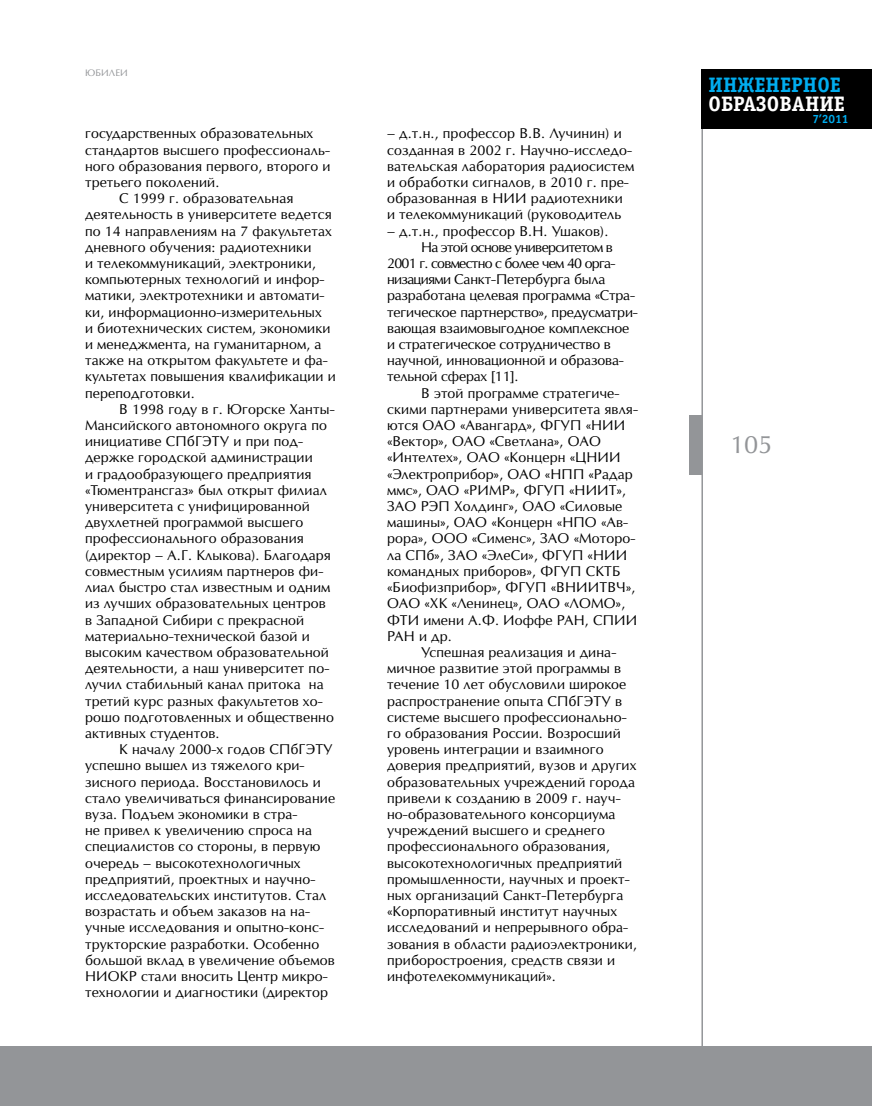
<style>
.page{position:relative;width:872px;height:1106px;background:#fff}
.page>*{position:absolute;margin:0;border:0;box-sizing:border-box;transform-origin:0 0}
.t1{font:24px "Opium New";color:#939598}
.t2{font:700 21px "Officina Serif C";color:#fff}
.t3{font:700 21px "Officina Serif C";color:#00adef}
.t4{font:13.5px/16.2px "Opium New";letter-spacing:.01em;color:#000}
.t5{font:13.5px "Opium New";letter-spacing:-.01em;color:#000}
.t6{font:13.5px "Opium New";letter-spacing:-.05em;color:#000}
.t7{font:700 12px "Officina Sans C";color:#00adef}
.t8{font:9px "Opium New";color:#939598}
</style>
<div class="page">
<hr style="left:701px;top:69px;width:2px;height:1037px;background:#939598">
<div style="left:701px;top:69px;width:171px;height:60px;background:#000"></div>
<div style="left:689px;top:415px;width:13px;height:60px;background:#939598"></div>
<div style="left:0;top:1046px;width:872px;height:60px;background:#939598"></div>
<p class="t8" style="left:85px;top:67px;width:18px">ЮБИЛЕИ</p>
<p class="t4" style="left:85px;top:125px;width:230px">государственных образовательных</p>
<p class="t4" style="left:85px;top:141px;width:246px">стандартов высшего профессиональ-</p>
<p class="t4" style="left:85px;top:158px;width:247px">ного образования первого, второго и</p>
<p class="t4" style="left:85px;top:174px;width:136px">третьего поколений.</p>
<p class="t4" style="left:119px;top:190px;width:176px">С 1999 г. образовательная</p>
<p class="t4" style="left:85px;top:206px;width:248px">деятельность в университете ведется</p>
<p class="t4" style="left:85px;top:222px;width:248px">по 14 направлениям на 7 факультетах</p>
<p class="t4" style="left:85px;top:239px;width:228px">дневного обучения: радиотехники</p>
<p class="t4" style="left:85px;top:255px;width:232px">и телекоммуникаций, электроники,</p>
<p class="t4" style="left:85px;top:271px;width:241px">компьютерных технологий и инфор-</p>
<p class="t4" style="left:85px;top:287px;width:241px">матики, электротехники и автомати-</p>
<p class="t4" style="left:85px;top:303px;width:238px">ки, информационно-измерительных</p>
<p class="t4" style="left:85px;top:320px;width:247px">и биотехнических систем, экономики</p>
<p class="t4" style="left:85px;top:336px;width:238px">и менеджмента, на гуманитарном, а</p>
<p class="t4" style="left:85px;top:352px;width:244px">также на открытом факультете и фа-</p>
<p class="t4" style="left:85px;top:368px;width:252px">культетах повышения квалификации и</p>
<p class="t4" style="left:85px;top:384px;width:111px">переподготовки.</p>
<p class="t4" style="left:119px;top:401px;width:217px">В 1998 году в г. Югорске Ханты-</p>
<p class="t4" style="left:85px;top:417px;width:243px">Мансийского автономного округа по</p>
<p class="t4" style="left:85px;top:433px;width:219px">инициативе СПбГЭТУ и при под-</p>
<p class="t4" style="left:85px;top:449px;width:229px">держке городской администрации</p>
<p class="t4" style="left:85px;top:465px;width:228px">и градообразующего предприятия</p>
<p class="t4" style="left:85px;top:482px;width:243px">«Тюментрансгаз» был открыт филиал</p>
<p class="t4" style="left:85px;top:498px;width:226px">университета с унифицированной</p>
<p class="t4" style="left:85px;top:514px;width:220px">двухлетней программой высшего</p>
<p class="t4" style="left:85px;top:530px;width:220px">профессионального образования</p>
<p class="t4" style="left:85px;top:546px;width:247px">(директор – А.Г. Клыкова). Благодаря</p>
<p class="t4" style="left:85px;top:563px;width:240px">совместным усилиям партнеров фи-</p>
<p class="t4" style="left:85px;top:579px;width:247px">лиал быстро стал известным и одним</p>
<p class="t4" style="left:85px;top:595px;width:242px">из лучших образовательных центров</p>
<p class="t4" style="left:85px;top:611px;width:221px">в Западной Сибири с прекрасной</p>
<p class="t4" style="left:85px;top:627px;width:226px">материально-технической базой и</p>
<p class="t4" style="left:85px;top:644px;width:245px">высоким качеством образовательной</p>
<p class="t4" style="left:85px;top:660px;width:246px">деятельности, а наш университет по-</p>
<p class="t4" style="left:85px;top:676px;width:240px">лучил стабильный канал притока на</p>
<p class="t4" style="left:85px;top:692px;width:239px">третий курс разных факультетов хо-</p>
<p class="t4" style="left:85px;top:708px;width:250px">рошо подготовленных и общественно</p>
<p class="t4" style="left:85px;top:725px;width:136px">активных студентов.</p>
<p class="t4" style="left:119px;top:741px;width:215px">К началу 2000-х годов СПбГЭТУ</p>
<p class="t4" style="left:85px;top:757px;width:221px">успешно вышел из тяжелого кри-</p>
<p class="t4" style="left:85px;top:773px;width:237px">зисного периода. Восстановилось и</p>
<p class="t4" style="left:85px;top:789px;width:252px">стало увеличиваться финансирование</p>
<p class="t4" style="left:85px;top:806px;width:214px">вуза. Подъем экономики в стра-</p>
<p class="t4" style="left:85px;top:822px;width:228px">не привел к увеличению спроса на</p>
<p class="t4" style="left:85px;top:838px;width:237px">специалистов со стороны, в первую</p>
<p class="t4" style="left:85px;top:854px;width:217px">очередь – высокотехнологичных</p>
<p class="t4" style="left:85px;top:870px;width:232px">предприятий, проектных и научно-</p>
<p class="t4" style="left:85px;top:887px;width:243px">исследовательских институтов. Стал</p>
<p class="t4" style="left:85px;top:903px;width:226px">возрастать и объем заказов на на-</p>
<p class="t4" style="left:85px;top:919px;width:240px">учные исследования и опытно-конс-</p>
<p class="t4" style="left:85px;top:935px;width:236px">трукторские разработки. Особенно</p>
<p class="t4" style="left:85px;top:951px;width:251px">большой вклад в увеличение объемов</p>
<p class="t4" style="left:85px;top:968px;width:12px">НИО</p>
<p class="t4" style="left:85px;top:968px;width:244px;text-align:right">КР стали вносить Центр микро&shy;технологии и диагностики (директор</p>
<p class="t4" style="left:387px;top:125px;width:249px">– д.т.н., профессор В .В . Лучинин) и созданная в 2002 г. Н аучно-исследо&shy;вательская лаборатория радиосистем и обработки сигналов, в 2010 г. пре&shy;образованная в НИИ</p>
<p class="t4" style="left:387px;top:190px;width:237px;text-align:right">радиотехники<br>и телекоммуникаций (руководитель</p>
<p class="t4" style="left:387px;top:222px;width:223px">– д.т.н., профессор В .Н . Ушаков).</p>
<p class="t6" style="left:421px;top:238px;width:193px">Н а этой основе университетом в</p>
<p class="t6" style="left:387px;top:255px;width:230px">2001 г. совместно с более чем 40 орга-</p>
<p class="t5" style="left:387px;top:271px;width:220px">низациями Санкт-Петербурга была</p>
<p class="t5" style="left:387px;top:287px;width:249px">разработана целевая программа «Стра-</p>
<p class="t5" style="left:387px;top:303px;width:252px">тегическое партнерство», предусматри-</p>
<p class="t5" style="left:387px;top:319px;width:244px">вающая взаимовыгодное комплексное</p>
<p class="t5" style="left:387px;top:336px;width:225px">и стратегическое сотрудничество в</p>
<p class="t4" style="left:387px;top:352px;width:238px">научной, инновационной и образова-</p>
<p class="t4" style="left:387px;top:368px;width:133px">тельной сферах [11].</p>
<p class="t4" style="left:421px;top:384px;width:200px">В этой программе стратегиче-</p>
<p class="t4" style="left:387px;top:401px;width:252px">скими партнерами университета явля-</p>
<p class="t4" style="left:387px;top:417px;width:48px">ются ОАО</p>
<p class="t4" style="left:387px;top:417px;width:216px;text-indent:73px">«Авангард», ФГУП «НИИ «Вектор», ОАО</p>
<p class="t4" style="left:489px;top:433px;width:90px">«Светлана», ОАО</p>
<p class="t4" style="left:387px;top:449px;width:92px">«И нтелтех», ОАО</p>
<p class="t4" style="left:387px;top:449px;width:200px;text-indent:117px">«Концерн «ЦНИИ «Электроприбор», ОАО</p>
<p class="t4" style="left:545px;top:465px;width:89px">«Н ПП «Радар</p>
<p class="t4" style="left:387px;top:482px;width:51px">ммс», ОАО</p>
<p class="t4" style="left:463px;top:482px;width:123px">«РИМР», ФГУП «НИИ</p>
<p class="t4" style="left:609px;top:482px;width:19px">Т»,</p>
<p class="t4" style="left:387px;top:498px;width:11px">ЗАО</p>
<p class="t4" style="left:420px;top:498px;width:114px">РЭП Холдинг», ОАО</p>
<p class="t4" style="left:560px;top:498px;width:64px">«Силовые</p>
<p class="t4" style="left:387px;top:514px;width:79px">машины», ОАО</p>
<p class="t4" style="left:491px;top:514px;width:138px">«Концерн «Н ПО «Ав-</p>
<p class="t4" style="left:387px;top:530px;width:58px">рора», ООО</p>
<p class="t4" style="left:472px;top:530px;width:79px">«Сименс», ЗАО</p>
<p class="t4" style="left:573px;top:530px;width:63px">«Моторо-</p>
<p class="t4" style="left:387px;top:546px;width:72px">ла СПб», ЗАО</p>
<p class="t4" style="left:387px;top:546px;width:233px;text-indent:95px">«ЭлеСи», ФГУП «НИИ командных приборов», ФГУП СКТБ «Б иофизприбор», ФГУП «ВНИИ</p>
<p class="t4" style="left:599px;top:579px;width:38px">ТВ Ч»,</p>
<p class="t4" style="left:387px;top:595px;width:12px">ОАО</p>
<p class="t4" style="left:424px;top:595px;width:114px">«ХК «Ленинец», ОАО</p>
<p class="t4" style="left:387px;top:595px;width:240px;text-indent:177px">«ЛОМО»,<br>ФТИ имени А.Ф. И оффе РАН</p>
<p class="t4" style="left:585px;top:611px;width:41px">, СПИИ</p>
<p class="t4" style="left:387px;top:627px;width:10px">РАН</p>
<p class="t4" style="left:419px;top:627px;width:34px">и др.</p>
<p class="t4" style="left:421px;top:644px;width:197px">Успешная реализация и дина-</p>
<p class="t4" style="left:387px;top:660px;width:236px">мичное развитие этой программы в</p>
<p class="t4" style="left:387px;top:676px;width:241px">течение 10 лет обусловили широкое</p>
<p class="t4" style="left:387px;top:692px;width:237px">распространение опыта СПбГЭТУ в</p>
<p class="t4" style="left:387px;top:708px;width:241px">системе высшего профессионально-</p>
<p class="t4" style="left:387px;top:725px;width:235px">го образования России. Возросший</p>
<p class="t4" style="left:387px;top:741px;width:218px">уровень интеграции и взаимного</p>
<p class="t4" style="left:387px;top:757px;width:251px">доверия предприятий, вузов и других</p>
<p class="t4" style="left:387px;top:773px;width:249px">образовательных учреждений города</p>
<p class="t4" style="left:387px;top:789px;width:235px">привели к созданию в 2009 г. науч-</p>
<p class="t4" style="left:387px;top:806px;width:230px">но-образовательного консорциума</p>
<p class="t4" style="left:387px;top:822px;width:219px">учреждений высшего и среднего</p>
<p class="t4" style="left:387px;top:838px;width:224px">профессионального образования,</p>
<p class="t4" style="left:387px;top:854px;width:236px">высокотехнологичных предприятий</p>
<p class="t4" style="left:387px;top:870px;width:244px">промышленности, научных и проект-</p>
<p class="t4" style="left:387px;top:887px;width:238px">ных организаций Санкт-Петербурга</p>
<p class="t4" style="left:387px;top:903px;width:232px">«Корпоративный институт научных</p>
<p class="t4" style="left:387px;top:919px;width:243px">исследований и непрерывного обра-</p>
<p class="t4" style="left:387px;top:935px;width:251px">зования в области радиоэлектроники,</p>
<p class="t4" style="left:387px;top:951px;width:230px">приборостроения, средств связи и</p>
<p class="t4" style="left:387px;top:968px;width:170px">инфотелекоммуникаций».</p>
<h2 class="t3" style="left:708px;top:73px;width:134px">ИНЖЕНЕРНОЕ</h2>
<h2 class="t2" style="left:708px;top:91px;width:138px">ОБРАЗОВАНИЕ</h2>
<p class="t7" style="left:812px;top:113px;width:38px">7’2011</p>
<h1 class="t1" style="left:730px;top:429px;width:44px">105</h1>
</div>
